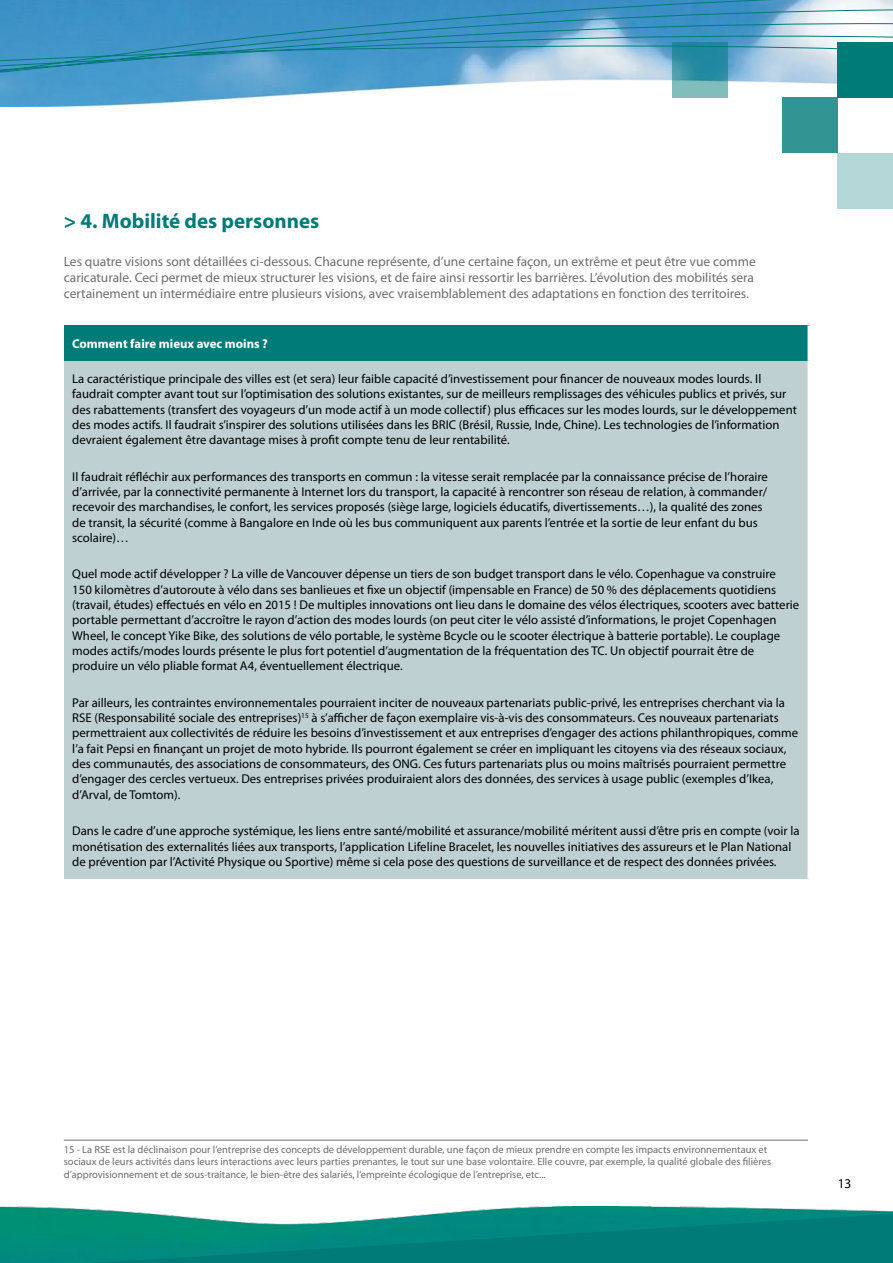
<style>
.page{position:relative;width:893px;height:1263px;background:#fff}
.page>*{position:absolute;margin:0;border:0;box-sizing:border-box;transform-origin:0 0}
.t1{font:700 21px "Myriad Pro";color:#007b78}
.t2{font:13.5px/16.2px "Myriad Pro";color:#6d6e71}
.t3{font:13.5px "Myriad Pro";color:#000}
.t4{font:12.75px/15.3px "Myriad Pro";color:#000}
.t5{font:700 12.75px "Myriad Pro";color:#fff}
.t6{font:10.5px/12.6px "Myriad Pro";color:#6d6e71}
</style>
<div class="page">
<img style="left:0;top:1207px;width:893px;height:5px">
<svg style="left:0;top:0;width:893px;height:107px"></svg>
<div style="left:64px;top:325px;width:744px;height:36px;background:#007b78"></div>
<div style="left:64px;top:361px;width:744px;height:517px;background:#bed0d1"></div>
<hr style="left:807px;top:325px;width:2px;height:36px;background:#fff">
<hr style="left:807px;top:361px;width:2px;height:517px;background:#fff">
<hr style="left:64px;top:1140px;width:744px;height:1px;background:#6d6e71">
<div style="left:838px;top:43px;width:55px;height:55px;background:#007b78"></div>
<div style="left:782px;top:98px;width:56px;height:55px;background:#339593"></div>
<svg style="left:672px;top:43px;width:55px;height:55px"></svg>
<div style="left:838px;top:153px;width:55px;height:55px;background:#b3d7d6"></div>
<svg style="left:0;top:1212px;width:893px;height:51px"></svg>
<h1 class="t1" style="left:64px;top:208px;width:257px">&gt; 4. Mobilité des personnes</h1>
<p class="t2" style="left:64px;top:253px;width:693px">Les quatre visions sont détaillées ci-dessous. Chacune représente, d’une certaine façon, un extrême et peut être vue comme caricaturale. Ceci permet de mieux structurer les visions, et de faire ainsi ressortir les barrières. L’évolution des mobilités sera certainement un intermédiaire entre plusieurs visions, avec vraisemblablement des adaptations en fonction des territoires.</p>
<p class="t5" style="left:72px;top:335px;width:197px">Comment faire mieux avec moins ?</p>
<p class="t4" style="left:72px;top:371px;width:726px">La caractéristique principale des villes est (et sera) leur faible capacité d’investissement pour financer de nouveaux modes lourds. Il faudrait compter avant tout sur l’optimisation des solutions existantes, sur de meilleurs remplissages des véhicules publics et privés, sur des rabattements (transfert des voyageurs d’un mode actif à un mode collectif) plus efficaces sur les modes lourds, sur le développement des modes actifs. Il faudrait s’inspirer des solutions utilisées dans les BRIC (Brésil, Russie, Inde, Chine). Les technologies de l’information devraient également être davantage mises à profit compte tenu de leur rentabilité.</p>
<p class="t4" style="left:72px;top:468px;width:697px">Il faudrait réfléchir aux performances des transports en commun : la vitesse serait remplacée par la connaissance précise de l’horaire d’arrivée, par la connectivité permanente à Internet lors du transport, la capacité à rencontrer son réseau de relation, à commander/ recevoir des marchandises, le confort, les services proposés (siège large, logiciels éducatifs, divertissements…), la qualité des zones de transit, la sécurité (comme à Bangalore en Inde où les bus communiquent aux parents l’entrée et la sortie de leur enfant du bus scolaire)…</p>
<p class="t4" style="left:72px;top:566px;width:728px">Quel mode actif développer ? La ville de Vancouver dépense un tiers de son budget transport dans le vélo. Copenhague va construire<br>150 kilomètres d’autoroute à vélo dans ses banlieues et fixe un objectif (impensable en France) de 50 % des déplacements quotidiens (travail, études) effectués en vélo en 2015 ! De multiples innovations ont lieu dans le domaine des vélos électriques, scooters avec batterie portable permettant d’accroître le rayon d’action des modes lourds (on peut citer le vélo assisté d’informations, le projet Copenhagen Wheel, le concept Yike Bike, des solutions de vélo portable, le système Bcycle ou le scooter électrique à batterie portable). Le couplage modes actifs/modes lourds présente le plus fort potentiel d’augmentation de la fréquentation des TC. Un objectif pourrait être de produire un vélo pliable format A4, éventuellement électrique.</p>
<p class="t4" style="left:72px;top:695px;width:727px">Par ailleurs, les contraintes environnementales pourraient inciter de nouveaux partenariats public-privé, les entreprises cherchant via la RSE (Responsabilité sociale des entreprises)<sup>15</sup> à s’afficher de façon exemplaire vis-à-vis des consommateurs. Ces nouveaux partenariats permettraient aux collectivités de réduire les besoins d’investissement et aux entreprises d’engager des actions philanthropiques, comme l’a fait Pepsi en finançant un projet de moto hybride. Ils pourront également se créer en impliquant les citoyens via des réseaux sociaux, des communautés, des associations de consommateurs, des ONG. Ces futurs partenariats plus ou moins maîtrisés pourraient permettre d’engager des cercles vertueux. Des entreprises privées produiraient alors des données, des services à usage public (exemples d’Ikea, d’Arval, de Tomtom).</p>
<p class="t4" style="left:72px;top:823px;width:729px">Dans le cadre d’une approche systémique, les liens entre santé/mobilité et assurance/mobilité méritent aussi d’être pris en compte (voir la monétisation des externalités liées aux transports, l’application Lifeline Bracelet, les nouvelles initiatives des assureurs et le Plan National de prévention par l’Activité Physique ou Sportive) même si cela pose des questions de surveillance et de respect des données privées.</p>
<p class="t6" style="left:64px;top:1143px;width:709px">15 - La RSE est la déclinaison pour l’entreprise des concepts de développement durable, une façon de mieux prendre en compte les impacts environnementaux et sociaux de leurs activités dans leurs interactions avec leurs parties prenantes, le tout sur une base volontaire. Elle couvre, par exemple, la qualité globale des filières d’approvisionnement et de sous-traitance, le bien-être des salariés, l’empreinte écologique de l’entreprise, etc...</p>
<p class="t3" style="left:838px;top:1175px;width:15px">13</p>
</div>
